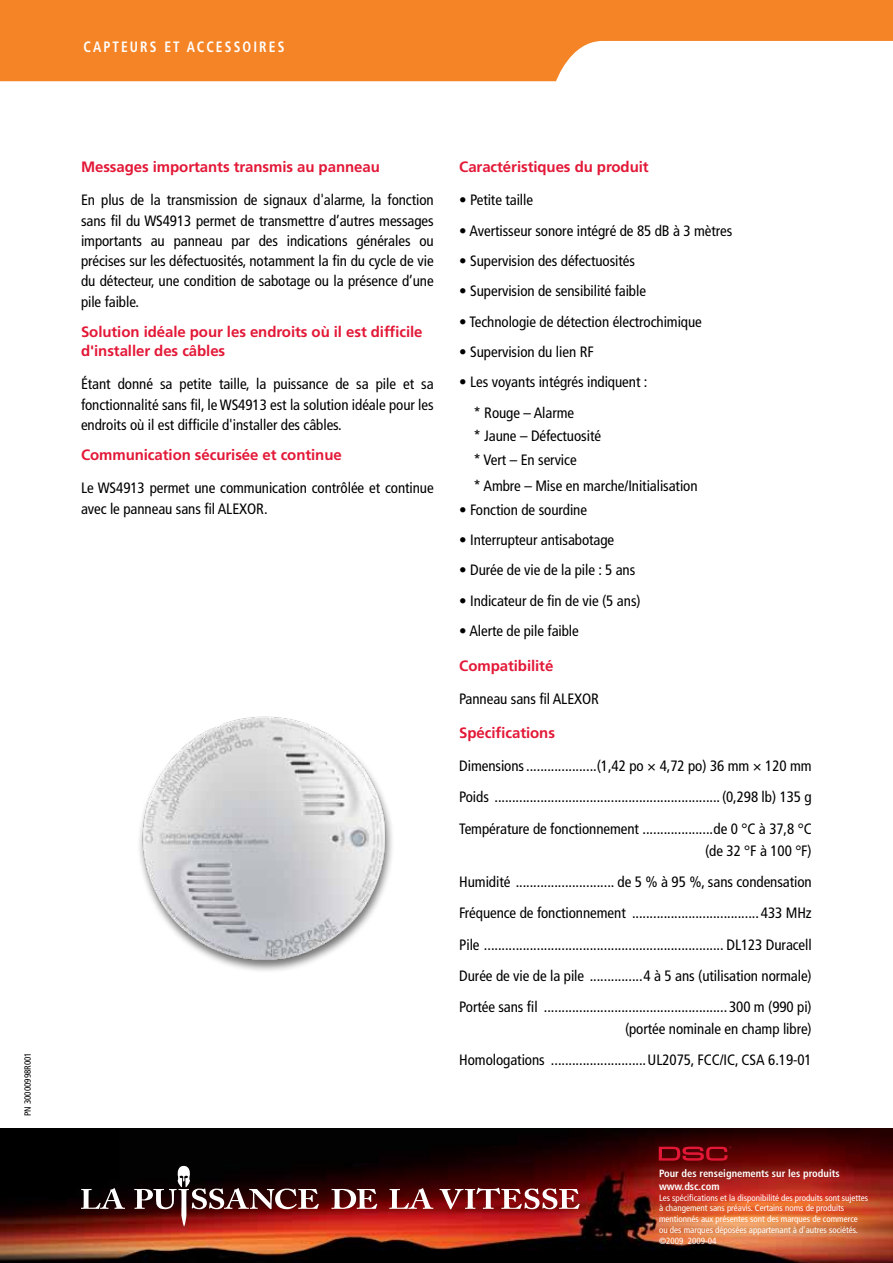
<style>
.page{position:relative;width:893px;height:1263px;background:#fff}
.page>*{position:absolute;margin:0;border:0;box-sizing:border-box;transform-origin:0 0}
.t1{font:condensed 15px/20.2px "Frutiger LT Std";letter-spacing:-.005em;color:#000;text-align:justify}
.t2{font:700 15px/19.5px "Frutiger LT Std";letter-spacing:-.005em;color:#e31837}
.t3{font:700 condensed 15px "Frutiger LT Std";letter-spacing:.155em;color:#fff;scale:.9 1}
.t4{font:700 condensed 10.5px/12.6px "Frutiger LT Std";color:#fff}
.t5{font:condensed 9px/10.8px "Frutiger LT Std";color:#fff}
.t6{font:condensed 9px "Frutiger LT Std";letter-spacing:-.005em;color:#000}
</style>
<div class="page">
<svg style="left:0;top:0;width:893px;height:81px;fill:#f58426"></svg>
<img style="left:0;top:1128px;width:893px;height:135px">
<svg style="left:659px;top:1146px;width:72px;height:14px"></svg>
<svg style="left:81px;top:1188px;width:44px;height:21px"></svg>
<svg style="left:134px;top:1166px;width:185px;height:60px"></svg>
<svg style="left:331px;top:1189px;width:46px;height:20px"></svg>
<svg style="left:389px;top:1188px;width:44px;height:21px"></svg>
<svg style="left:440px;top:1188px;width:140px;height:21px"></svg>
<div style="left:136px;top:715px;width:258px;height:258px;background:#000;opacity:.55"></div>
<img style="left:137px;top:715px;width:254px;height:249px">
<p class="t6" style="left:22px;top:1116px;width:65px;rotate:-90deg">PN 30000998R001</p>
<p class="t3" style="left:83px;top:38px;width:225px">CAPTEURS ET ACCESSOIRES</p>
<p class="t2" style="left:81px;top:157px;width:300px">Messages importants transmis au panneau</p>
<p class="t1" style="left:81px;top:190px;width:354px">En plus de la transmission de signaux d'alarme, la fonction sans fil du WS4913 permet de transmettre d’autres messages importants au panneau par des indications générales ou précises sur les défectuosités, notamment la fin du cycle de vie du détecteur, une condition de sabotage ou la présence d’une pile faible.</p>
<p class="t2" style="left:81px;top:322px;width:343px">Solution idéale pour les endroits où il est difficile d'installer des câbles</p>
<p class="t1" style="left:81px;top:374px;width:354px">Étant donné sa petite taille, la puissance de sa pile et sa fonctionnalité sans fil, le WS4913 est la solution idéale pour les endroits où il est difficile d'installer des câbles.</p>
<p class="t2" style="left:81px;top:445px;width:262px">Communication sécurisée et continue</p>
<p class="t1" style="left:81px;top:478px;width:354px">Le WS4913 permet une communication contrôlée et continue avec le panneau sans fil ALEXOR.</p>
<p class="t2" style="left:459px;top:157px;width:191px">Caractéristiques du produit</p>
<p class="t1" style="left:459px;top:190px;width:75px">• Petite taille</p>
<p class="t1" style="left:459px;top:220px;width:275px">• Avertisseur sonore intégré de 85 dB à 3 mètres</p>
<p class="t1" style="left:459px;top:251px;width:177px">• Supervision des défectuosités</p>
<p class="t1" style="left:459px;top:281px;width:188px">• Supervision de sensibilité faible</p>
<p class="t1" style="left:459px;top:311px;width:244px">• Technologie de détection électrochimique</p>
<p class="t1" style="left:459px;top:342px;width:136px">• Supervision du lien RF</p>
<p class="t1" style="left:473px;top:367px;width:176px;line-height:30.3px;text-indent:-14px">• Les voyants intégrés indiquent : * Rouge – Alarme</p>
<p class="t1" style="left:473px;top:424px;width:129px;line-height:23.7px">* Jaune – Défectuosité * Vert – En service</p>
<p class="t1" style="left:473px;top:476px;width:226px">* Ambre – Mise en marche/Initialisation</p>
<p class="t1" style="left:459px;top:499px;width:129px">• Fonction de sourdine</p>
<p class="t1" style="left:459px;top:530px;width:156px">• Interrupteur antisabotage</p>
<p class="t1" style="left:459px;top:560px;width:178px">• Durée de vie de la pile : 5 ans</p>
<p class="t1" style="left:459px;top:590px;width:183px">• Indicateur de fin de vie (5 ans)</p>
<p class="t1" style="left:459px;top:621px;width:121px">• Alerte de pile faible</p>
<p class="t2" style="left:459px;top:656px;width:96px">Compatibilité</p>
<p class="t1" style="left:459px;top:688px;width:141px">Panneau sans fil ALEXOR</p>
<p class="t2" style="left:459px;top:723px;width:97px">Spécifications</p>
<p class="t1" style="left:459px;top:751px;width:354px;line-height:31px">Dimensions....................(1,42 po × 4,72 po) 36 mm × 120 mm Poids ................................................................(0,298 lb) 135 g Température de fonctionnement ....................de 0 °C à 37,8 °C</p>
<p class="t1" style="left:459px;top:836px;width:354px;line-height:31px;text-indent:246px">(de 32 °F à 100 °F)<br>Humidité ............................ de 5 % à 95 %, sans condensation Fréquence de fonctionnement .................................... 433 MHz Pile .................................................................... DL123 Duracell Durée de vie de la pile ...............4 à 5 ans (utilisation normale)<br>Portée sans fil ....................................................300 m (990 pi)</p>
<p class="t1" style="left:459px;top:1014px;width:354px;line-height:31px;text-align:right">(portée nominale en champ libre)<br>Homologations ...........................UL2075, FCC/IC, CSA 6.19-01</p>
<p class="t4" style="left:659px;top:1167px;width:182px">Pour des renseignements sur les produits www.dsc.com</p>
<p class="t5" style="left:659px;top:1192px;width:211px">Les spécifications et la disponibilité des produits sont sujettes à changement sans préavis. Certains noms de produits mentionnés aux présentes sont des marques de commerce ou des marques déposées appartenant à d'autres sociétés. ©2009 2009-04</p>
</div>
